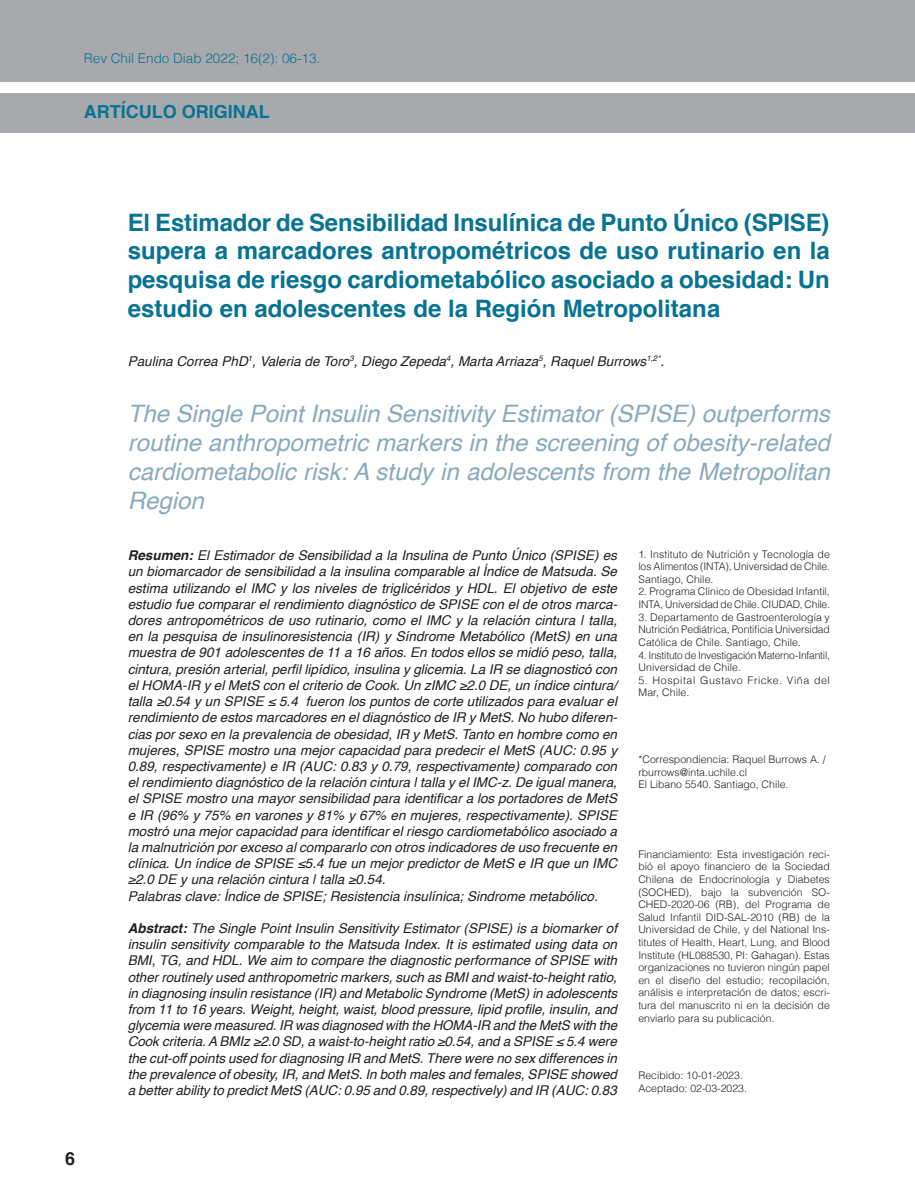
<style>
.page{position:relative;width:915px;height:1191px;background:#fff}
.page>*{position:absolute;margin:0;border:0;box-sizing:border-box;transform-origin:0 0}
.Título{font:700 24px/28.8px "Helvetica";color:#077392;text-align:justify}
.Titule{font:italic 24px/28.8px "Helvetica";color:#88aabd;text-align:justify}
.t1{font:700 18px "Helvetica";color:#077392}
.t2{font:700 18px "Helvetica";color:#231f20}
.Abstract{font:italic 13.5px/16.2px "Helvetica";color:#231f20;text-align:justify}
.Autores{font:italic 13.5px "Helvetica";color:#231f20}
.t3{font:300 13.5px "Helvetica";color:#077392}
.Correspondencia{font:300 10.5px/12.6px "Helvetica";color:#231f20;text-align:justify}
.Afilacion_1{font:300 10.5px/12.6px "Helvetica";color:#231f20;text-align:justify}
.Afilacion_1-2{font:300 10.5px/12.6px "Helvetica";letter-spacing:.045em;color:#231f20}
.s1{font-weight:700}
</style>
<div class="page">
<div style="left:0;top:0;width:914px;height:81px;background:#a8a9ad"></div>
<div style="left:0;top:93px;width:914px;height:40px;background:#a8a9ad"></div>
<p class="t3" style="left:84px;top:46px;width:238px">Rev Chil Endo Diab 2022; 16(2): 06-13.</p>
<h2 class="t1" style="left:84px;top:97px;width:187px">ARTÍCULO ORIGINAL</h2>
<h2 class="t2" style="left:65px;top:1144px;width:12px">6</h2>
<p class="Título" style="left:128px;top:208px;width:703px">El Estimador de Sensibilidad Insulínica de Punto Único (SPISE) supera a marcadores antropométricos de uso rutinario en la pesquisa de riesgo cardiometabólico asociado a obesidad: Un estudio en adolescentes de la Región Metropolitana</p>
<p class="Autores" style="left:128px;top:350px;width:538px">Paulina Correa PhD<sup>1</sup>, Valeria de Toro<sup>3</sup>, Diego Zepeda<sup>4</sup>, Marta Arriaza<sup>5</sup>, Raquel Burrows<sup>1,2*</sup>.</p>
<p class="Titule" style="left:128px;top:400px;width:703px">The Single Point Insulin Sensitivity Estimator (SPISE) outperforms routine anthropometric markers in the screening of obesity-related cardiometabolic risk: A study in adolescents from the Metropolitan Region</p>
<p class="Abstract" style="left:128px;top:548px;width:491px"><span class="s1">Resumen:</span> El Estimador de Sensibilidad a la Insulina de Punto Único (SPISE) es un biomarcador de sensibilidad a la insulina comparable al Índice de Matsuda. Se estima utilizando el IMC y los niveles de triglicéridos y HDL. El objetivo de este estudio fue comparar el rendimiento diagnóstico de SPISE con el de otros marca&shy;dores antropométricos de uso rutinario, como el IMC y la relación cintura | talla, en la pesquisa de insulinoresistencia (IR) y Síndrome Metabólico (MetS) en una muestra de 901 adolescentes de 11 a 16 años. En todos ellos se midió peso, talla, cintura, presión arterial, perfil lipídico, insulina y glicemia. La IR se diagnosticó con el HOMA-IR y el MetS con el criterio de Cook. Un zIMC ≥2.0 DE, un índice cintura/ talla ≥0.54 y un SPISE ≤ 5.4 fueron los puntos de corte utilizados para evaluar el rendimiento de estos marcadores en el diagnóstico de IR y MetS. No hubo diferen&shy;cias por sexo en la prevalencia de obesidad, IR y MetS. Tanto en hombre como en mujeres, SPISE mostro una mejor capacidad para predecir el MetS (AUC: 0.95 y 0.89, respectivamente) e IR (AUC: 0.83 y 0.79, respectivamente) comparado con el rendimiento diagnóstico de la relación cintura | talla y el IMC-z. De igual manera, el SPISE mostro una mayor sensibilidad para identificar a los portadores de MetS e IR (96% y 75% en varones y 81% y 67% en mujeres, respectivamente). SPISE mostró una mejor capacidad para identificar el riesgo cardiometabólico asociado a la malnutrición por exceso al compararlo con otros indicadores de uso frecuente en clínica. Un índice de SPISE ≤5.4 fue un mejor predictor de MetS e IR que un IMC ≥2.0 DE y una relación cintura | talla ≥0.54.</p>
<p class="Abstract" style="left:128px;top:888px;width:471px">Palabras clave: Índice de SPISE; Resistencia insulínica; Sindrome metabólico.</p>
<p class="Abstract" style="left:128px;top:920px;width:491px"><span class="s1">Abstract:</span> The Single Point Insulin Sensitivity Estimator (SPISE) is a biomarker of insulin sensitivity comparable to the Matsuda Index. It is estimated using data on BMI, TG, and HDL. We aim to compare the diagnostic performance of SPISE with other routinely used anthropometric markers, such as BMI and waist-to-height ratio, in diagnosing insulin resistance (IR) and Metabolic Syndrome (MetS) in adolescents from 11 to 16 years. Weight, height, waist, blood pressure, lipid profile, insulin, and glycemia were measured. IR was diagnosed with the HOMA-IR and the MetS with the Cook criteria. A BMIz ≥2.0 SD, a waist-to-height ratio ≥0.54, and a SPISE ≤ 5.4 were the cut-off points used for diagnosing IR and MetS. There were no sex differences in the prevalence of obesity, IR, and MetS. In both males and females, SPISE showed a better ability to predict MetS (AUC: 0.95 and 0.89, respectively) and IR (AUC: 0.83</p>
<p class="Afilacion_1" style="left:638px;top:547px;width:193px">1. Instituto de Nutrición y Tecnología de los Alimentos (INTA), Universidad de Chile.<br>Santiago, Chile.</p>
<p class="Afilacion_1" style="left:638px;top:584px;width:193px">2. Programa Clínico de Obesidad Infantil,<br>INTA, Universidad de Chile. CIUDAD, Chile.</p>
<p class="Afilacion_1" style="left:638px;top:610px;width:193px">3. Departamento de Gastroenterología y Nutrición Pediátrica, Pontificia Universidad Católica de Chile. Santiago, Chile.</p>
<p class="Afilacion_1" style="left:638px;top:647px;width:193px">4. Instituto de Investigación Materno-Infantil,<br>Universidad de Chile.</p>
<p class="Afilacion_1-2" style="left:638px;top:673px;width:193px">5. Hospital Gustavo Fricke. Viña del<br>Mar, Chile.</p>
<p class="Correspondencia" style="left:638px;top:752px;width:189px">*Correspondiencia: Raquel Burrows A. /</p>
<p class="Correspondencia" style="left:638px;top:765px;width:110px">rburrows@inta.uchile.cl</p>
<p class="Correspondencia" style="left:638px;top:777px;width:151px">El Libano 5540. Santiago, Chile.</p>
<p class="Correspondencia" style="left:638px;top:847px;width:193px">Financiamiento: Esta investigación reci&shy;bió el apoyo financiero de la Sociedad Chilena de Endocrinología y Diabetes (SOCHED), bajo la subvención SO-CHED-2020-06 (RB), del Programa de Salud Infantil DID-SAL-2010 (RB) de la Universidad de Chile, y del National Ins&shy;titutes of Health, Heart, Lung, and Blood Institute (HL088530, PI: Gahagan). Estas organizaciones no tuvieron ningún papel en el diseño del estudio; recopilación, análisis e interpretación de datos; escri&shy;tura del manuscrito ni en la decisión de enviarlo para su publicación.</p>
<p class="Correspondencia" style="left:638px;top:1068px;width:106px">Recibido: 10-01-2023.</p>
<p class="Correspondencia" style="left:638px;top:1080px;width:110px">Aceptado: 02-03-2023.</p>
</div>
